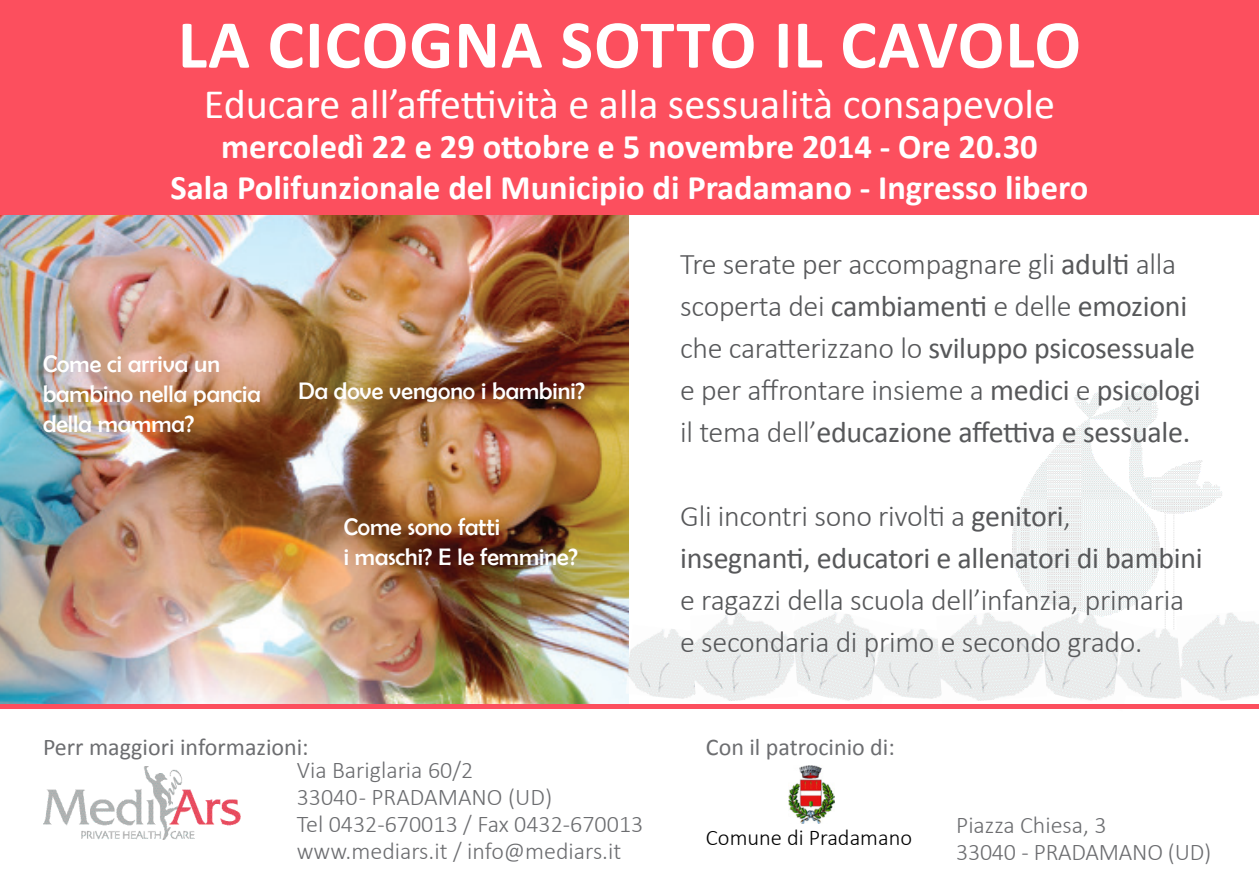
<style>
.page{position:relative;width:1259px;height:893px;background:#fff}
.page>*{position:absolute;margin:0;border:0;box-sizing:border-box;transform-origin:0 0}
.t1{font:700 69px "Calibri";letter-spacing:.015em;color:#fff}
.t2{font:42px "Calibri";color:#fff}
.t3{font:700 34.5px "Calibri";color:#fff}
.Stile_di_paragrafo_1{font:300 30px/42px "Calibri";letter-spacing:-.01em;color:#57585a}
.Stile_di_paragrafo_1-2{font:300 24px "Calibri";color:#6c6d70}
.Stile_di_paragrafo_1-3{font:24px/30px "Berlin Sans FB";color:#fff}
.Stile_di_paragrafo_1-4{font:24px "Calibri";color:#6c6d70}
.Stile_di_paragrafo_1-5{font:300 22.5px "Calibri";color:#000}
.s1{font-weight:400}
</style>
<div class="page">
<img style="left:0;top:215px;width:628px;height:489px">
<img style="left:43px;top:767px;width:197px;height:72px">
<div style="left:0;top:0;width:1259px;height:215px;background:#fc4f5e"></div>
<img style="left:1012px;top:383px;width:210px;height:240px">
<img style="left:798px;top:612px;width:73px;height:89px">
<img style="left:1018px;top:601px;width:125px;height:100px">
<img style="left:625px;top:625px;width:65px;height:77px">
<img style="left:871px;top:629px;width:65px;height:70px">
<img style="left:1114px;top:624px;width:62px;height:77px">
<img style="left:690px;top:613px;width:108px;height:88px">
<img style="left:936px;top:609px;width:111px;height:92px">
<img style="left:1176px;top:609px;width:83px;height:92px">
<img style="left:788px;top:766px;width:46px;height:58px">
<div style="left:0;top:704px;width:1259px;height:5px;background:#fc4f5e"></div>
<p class="t1" style="left:178px;top:1px;width:904px">LA CICOGNA SOTTO IL CAVOLO</p>
<p class="t2" style="left:204px;top:77px;width:852px">Educare all’affettività e alla sessualità consapevole</p>
<p class="t3" style="left:221px;top:125px;width:818px">mercoledì 22 e 29 ottobre e 5 novembre 2014 - Ore 20.30</p>
<p class="t3" style="left:170px;top:165px;width:919px">Sala Polifunzionale del Municipio di Pradamano - Ingresso libero</p>
<p class="Stile_di_paragrafo_1-3" style="left:43px;top:349px;width:219px">Come ci arriva un bambino nella pancia della mamma?</p>
<p class="Stile_di_paragrafo_1-3" style="left:298px;top:375px;width:288px">Da dove vengono i bambini?</p>
<p class="Stile_di_paragrafo_1-3" style="left:344px;top:512px;width:158px">Come sono fatti</p>
<p class="Stile_di_paragrafo_1-3" style="left:344px;top:542px;width:236px">i maschi? E le femmine?</p>
<p class="Stile_di_paragrafo_1-4" style="left:43px;top:732px;width:267px">Perr maggiori informazioni:</p>
<p class="Stile_di_paragrafo_1-2" style="left:297px;top:755px;width:178px">Via Bariglaria 60/2</p>
<p class="Stile_di_paragrafo_1-2" style="left:297px;top:782px;width:257px">33040 - PRADAMANO (UD)</p>
<p class="Stile_di_paragrafo_1-2" style="left:297px;top:809px;width:348px">Tel 0432-670013 / Fax 0432-670013</p>
<p class="Stile_di_paragrafo_1-2" style="left:297px;top:836px;width:326px">www.mediars.it / info@mediars.it</p>
<p class="Stile_di_paragrafo_1" style="left:680px;top:243px;width:522px">Tre serate per accompagnare gli <span class="s1">adulti</span> alla scoperta dei <span class="s1">cambiamenti</span> e delle <span class="s1">emozioni </span>che caratterizzano lo <span class="s1">sviluppo psicosessuale </span>e per affrontare insieme a <span class="s1">medici</span> e <span class="s1">psicologi </span>il tema dell’<span class="s1">educazione affettiva e sessuale.</span></p>
<p class="Stile_di_paragrafo_1" style="left:680px;top:495px;width:524px">Gli incontri sono rivolti a <span class="s1">genitori</span>, <span class="s1">insegnanti, educatori e allenatori di bambini </span>e ragazzi della scuola dell’infanzia, primaria e secondaria di primo e secondo grado.</p>
<p class="Stile_di_paragrafo_1-4" style="left:706px;top:732px;width:190px">Con il patrocinio di:</p>
<p class="Stile_di_paragrafo_1-5" style="left:706px;top:823px;width:208px">Comune di Pradamano</p>
<p class="Stile_di_paragrafo_1-2" style="left:956px;top:810px;width:152px">Piazza Chiesa, 3</p>
<p class="Stile_di_paragrafo_1-2" style="left:956px;top:837px;width:257px">33040 - PRADAMANO (UD)</p>
</div>
